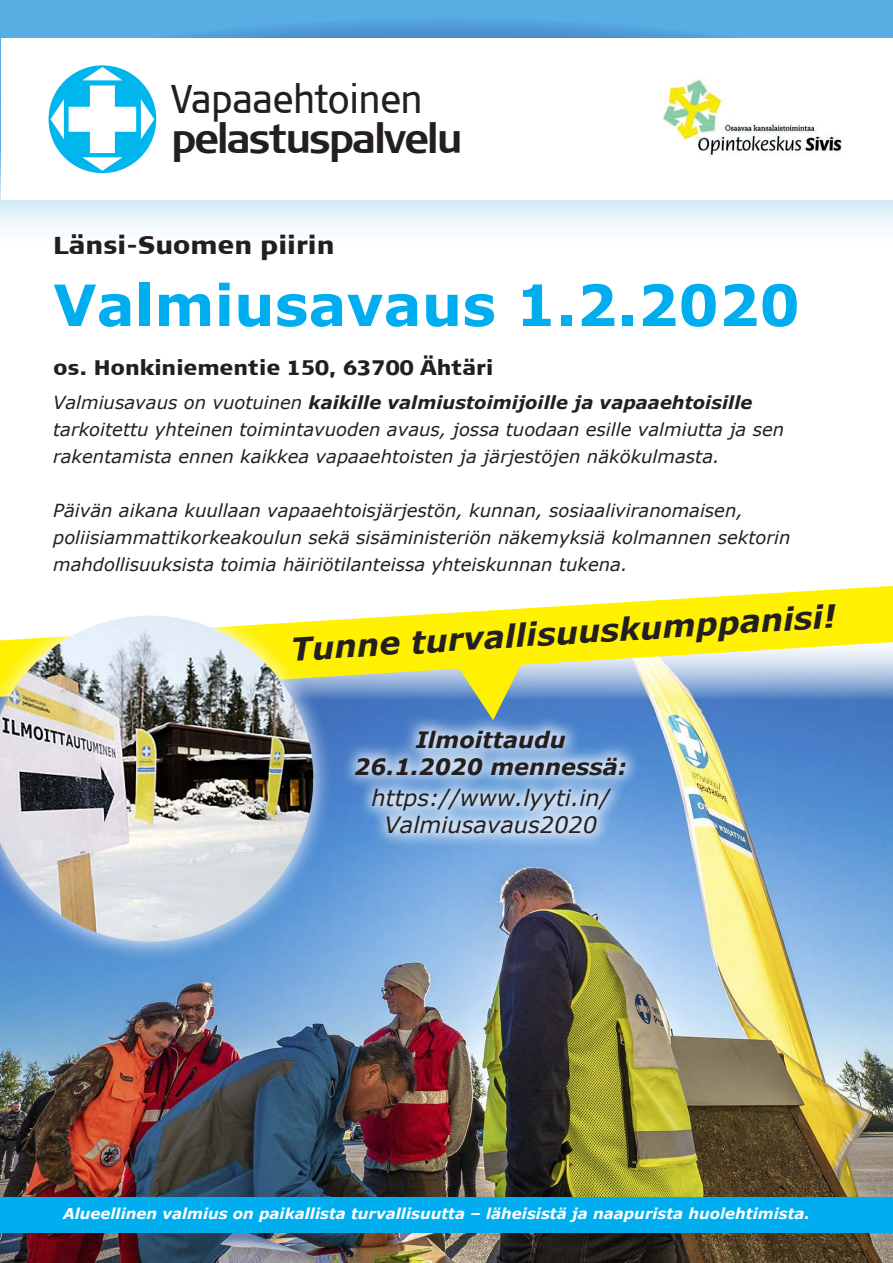
<style>
.page{position:relative;width:893px;height:1263px;background:#fff}
.page>*{position:absolute;margin:0;border:0;box-sizing:border-box;transform-origin:0 0}
.t1{font:700 57px "Verdana";color:#00aeef}
.t2{font:700 41.25px "Signa Column";letter-spacing:-.055em;color:#231f20}
.t3{font:39.9px "Signa Column";color:#231f20;scale:.88 1}
.t4{font:italic 700 31.5px "Verdana";color:#231f20}
.t5{font:900 25.5px "Signa Column";color:#231f20}
.t6{font:italic 22.5px "Verdana";color:#231f20}
.t7{font:italic 700 22.5px "Verdana";color:#231f20}
.t8{font:900 21px "Signa Column";color:#231f20}
.t9{font:italic 18px "Verdana";color:#231f20}
.t10{font:italic 700 18px "Verdana";color:#231f20}
.t11{font:italic 700 15px "Verdana";color:#fff}
.s1{font-weight:400}
</style>
<div class="page">
<svg style="left:0;top:0;width:893px;height:229px;background:#9ecfee"></svg>
<img style="left:0;top:697px;width:893px;height:566px">
<svg style="left:0;top:18px;width:893px;height:161px;background:#4f9bd5"></svg>
<div style="left:1px;top:38px;width:892px;height:162px;background:#fff"></div>
<svg style="left:51px;top:67px;width:103px;height:104px"></svg>
<div style="left:0;top:1197px;width:893px;height:36px;background:#00aeef"></div>
<img style="left:663px;top:77px;width:179px;height:78px">
<svg style="left:458px;top:697px;width:63px;height:17px"></svg>
<svg style="left:334px;top:586px;width:559px;height:111px;fill:#fff101"></svg>
<div style="left:0;top:595px;width:334px;height:367px;background:#fff;opacity:.75"></div>
<img style="left:0;top:616px;width:313px;height:326px">
<div style="left:340px;top:714px;width:301px;height:135px;background:#fff;opacity:.75"></div>
<p class="t3" style="left:171px;top:76px;width:287px">Vapaaehtoinen</p>
<p class="t2" style="left:171px;top:115px;width:293px">pelastuspalvelu</p>
<p class="t5" style="left:53px;top:228px;width:283px">Länsi-Suomen piirin</p>
<p class="t1" style="left:53px;top:265px;width:748px">Valmiusavaus 1.2.2020</p>
<p class="t8" style="left:53px;top:354px;width:442px">os. Honkiniementie 150, 63700 Ähtäri</p>
<p class="t10" style="left:53px;top:389px;width:701px"><span class="s1">Valmiusavaus on vuotuinen</span> kaikille valmiustoimijoille ja vapaaehtoisille</p>
<p class="t9" style="left:53px;top:417px;width:733px">tarkoitettu yhteinen toimintavuoden avaus, jossa tuodaan esille valmiutta ja sen</p>
<p class="t9" style="left:53px;top:444px;width:668px">rakentamista ennen kaikkea vapaaehtoisten ja järjestöjen näkökulmasta.</p>
<p class="t9" style="left:53px;top:498px;width:691px">Päivän aikana kuullaan vapaaehtoisjärjestön, kunnan, sosiaaliviranomaisen,</p>
<p class="t9" style="left:53px;top:525px;width:739px">poliisiammattikorkeakoulun sekä sisäministeriön näkemyksiä kolmannen sektorin</p>
<p class="t9" style="left:53px;top:552px;width:576px">mahdollisuuksista toimia häiriötilanteissa yhteiskunnan tukena.</p>
<p class="t4" style="left:290px;top:625px;width:548px;rotate:-3deg">Tunne turvallisuuskumppanisi!</p>
<p class="t7" style="left:416px;top:723px;width:152px">Ilmoittaudu</p>
<p class="t7" style="left:355px;top:750px;width:274px">26.1.2020 mennessä:</p>
<p class="t6" style="left:372px;top:782px;width:240px">https://www.lyyti.in/</p>
<p class="t6" style="left:384px;top:809px;width:214px">Valmiusavaus2020</p>
<p class="t11" style="left:63px;top:1203px;width:748px">Alueellinen valmius on paikallista turvallisuutta – läheisistä ja naapurista huolehtimista.</p>
</div>
